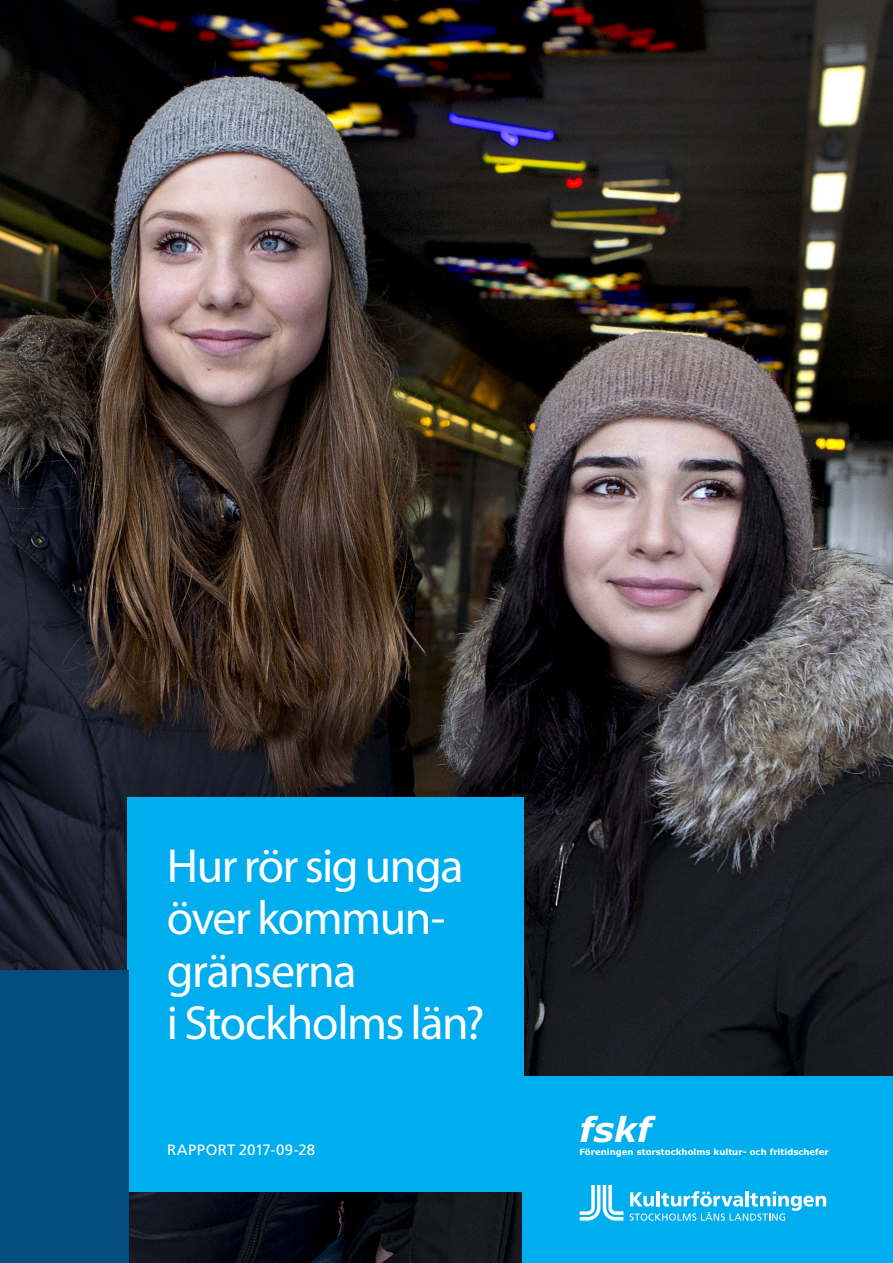
<style>
.page{position:relative;width:893px;height:1263px;background:#fff}
.page>*{position:absolute;margin:0;border:0;box-sizing:border-box;transform-origin:0 0}
.Citat_indrag{font:48px/52.5px "Myriad Pro";letter-spacing:-.03em;color:#fff}
.t1{font:italic 700 34.35px "Verdana";color:#fff}
.Citat_indrag-2{font:15px "Frutiger SLLOTF";letter-spacing:.02em;color:#fff}
.t2{font:700 8.55px "Verdana";color:#fff}
</style>
<div class="page">
<img style="left:0;top:0;width:893px;height:1263px">
<div style="left:127px;top:797px;width:397px;height:394px;background:#00aeef"></div>
<div style="left:0;top:970px;width:129px;height:293px;background:#044c80"></div>
<div style="left:523px;top:1100px;width:370px;height:163px;background:#00aeef"></div>
<svg style="left:580px;top:1185px;width:43px;height:35px"></svg>
<svg style="left:630px;top:1191px;width:196px;height:30px"></svg>
<div style="left:521px;top:1076px;width:372px;height:29px;background:#00aeef"></div>
<p class="Citat_indrag" style="left:167px;top:839px;width:319px">Hur rör sig unga över kommun&shy;gränserna<br>i Stockholms län?</p>
<p class="t1" style="left:579px;top:1107px;width:74px">fskf</p>
<p class="Citat_indrag-2" style="left:167px;top:1141px;width:150px">RAPPORT 2017-09-28</p>
<p class="t2" style="left:579px;top:1146px;width:251px">Föreningen storstockholms kultur- och fritidschefer</p>
</div>
